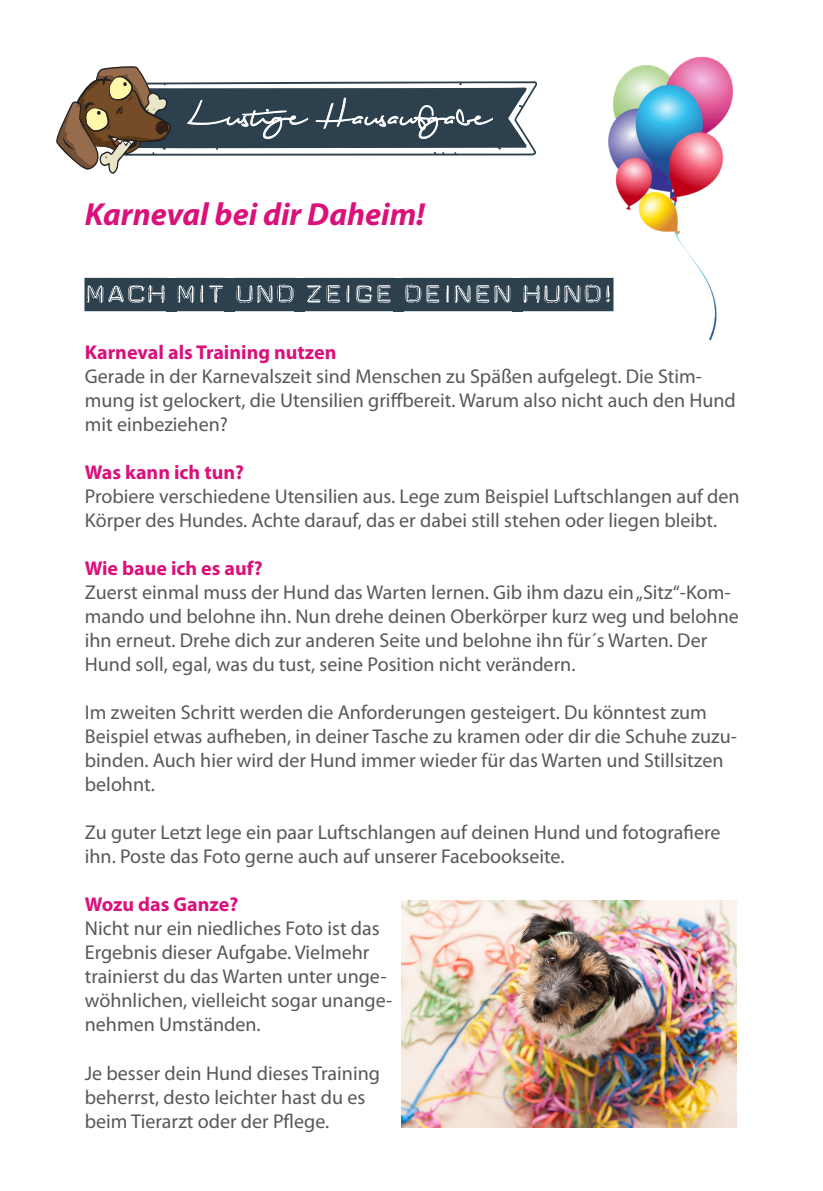
<style>
.page{position:relative;width:823px;height:1191px;background:#fff}
.page>*{position:absolute;margin:0;border:0;box-sizing:border-box;transform-origin:0 0}
.t1{font:50px "Dymo";color:#2c404e}
.t2{font:40px "Biloxi Script";color:#fff}
.t3{font:italic 700 32px "Myriad Pro";color:#da117a}
.t4{font:20px/24px "Myriad Pro";color:#57585a}
.t5{font:700 20px "Myriad Pro";color:#da117a}
</style>
<div class="page">
<svg style="left:56px;top:66px;width:480px;height:108px"></svg>
<img style="left:608px;top:56px;width:126px;height:285px">
<img style="left:401px;top:900px;width:335px;height:227px">
<p class="t2" style="left:186px;top:90px;width:304px">Lustige Hausaufgabe</p>
<p class="t3" style="left:85px;top:193px;width:341px">Karneval bei dir Daheim!</p>
<p class="t1" style="left:85px;top:268px;width:529px">MACH|MIT|UND|ZEIGE|DEINEN|HUND!</p>
<p class="t5" style="left:85px;top:339px;width:253px">Karneval als Training nutzen</p>
<p class="t4" style="left:85px;top:364px;width:652px">Gerade in der Karnevalszeit sind Menschen zu Späßen aufgelegt. Die Stim&shy;mung ist gelockert, die Utensilien griffbereit. Warum also nicht auch den Hund mit einbeziehen?</p>
<p class="t5" style="left:85px;top:459px;width:161px">Was kann ich tun?</p>
<p class="t4" style="left:85px;top:484px;width:656px">Probiere verschiedene Utensilien aus. Lege zum Beispiel Luftschlangen auf den<br>Körper des Hundes. Achte darauf, das er dabei still stehen oder liegen bleibt.</p>
<p class="t5" style="left:85px;top:555px;width:179px">Wie baue ich es auf?</p>
<p class="t4" style="left:85px;top:580px;width:655px">Zuerst einmal muss der Hund das Warten lernen. Gib ihm dazu ein „Sitz“-Kom&shy;mando und belohne ihn. Nun drehe deinen Oberkörper kurz weg und belohne ihn erneut. Drehe dich zur anderen Seite und belohne ihn für´s Warten. Der Hund soll, egal, was du tust, seine Position nicht verändern.</p>
<p class="t4" style="left:85px;top:700px;width:653px">Im zweiten Schritt werden die Anforderungen gesteigert. Du könntest zum Beispiel etwas aufheben, in deiner Tasche zu kramen oder dir die Schuhe zuzu&shy;binden. Auch hier wird der Hund immer wieder für das Warten und Stillsitzen belohnt.</p>
<p class="t4" style="left:85px;top:820px;width:636px">Zu guter Letzt lege ein paar Luftschlangen auf deinen Hund und fotografiere ihn. Poste das Foto gerne auch auf unserer Facebookseite.</p>
<p class="t5" style="left:85px;top:891px;width:155px">Wozu das Ganze?</p>
<p class="t4" style="left:85px;top:916px;width:309px">Nicht nur ein niedliches Foto ist das Ergebnis dieser Aufgabe. Vielmehr trainierst du das Warten unter unge&shy;wöhnlichen, vielleicht sogar unange&shy;nehmen Umständen.</p>
<p class="t4" style="left:85px;top:1060px;width:296px">Je besser dein Hund dieses Training beherrst, desto leichter hast du es beim Tierarzt oder der Pflege.</p>
</div>
